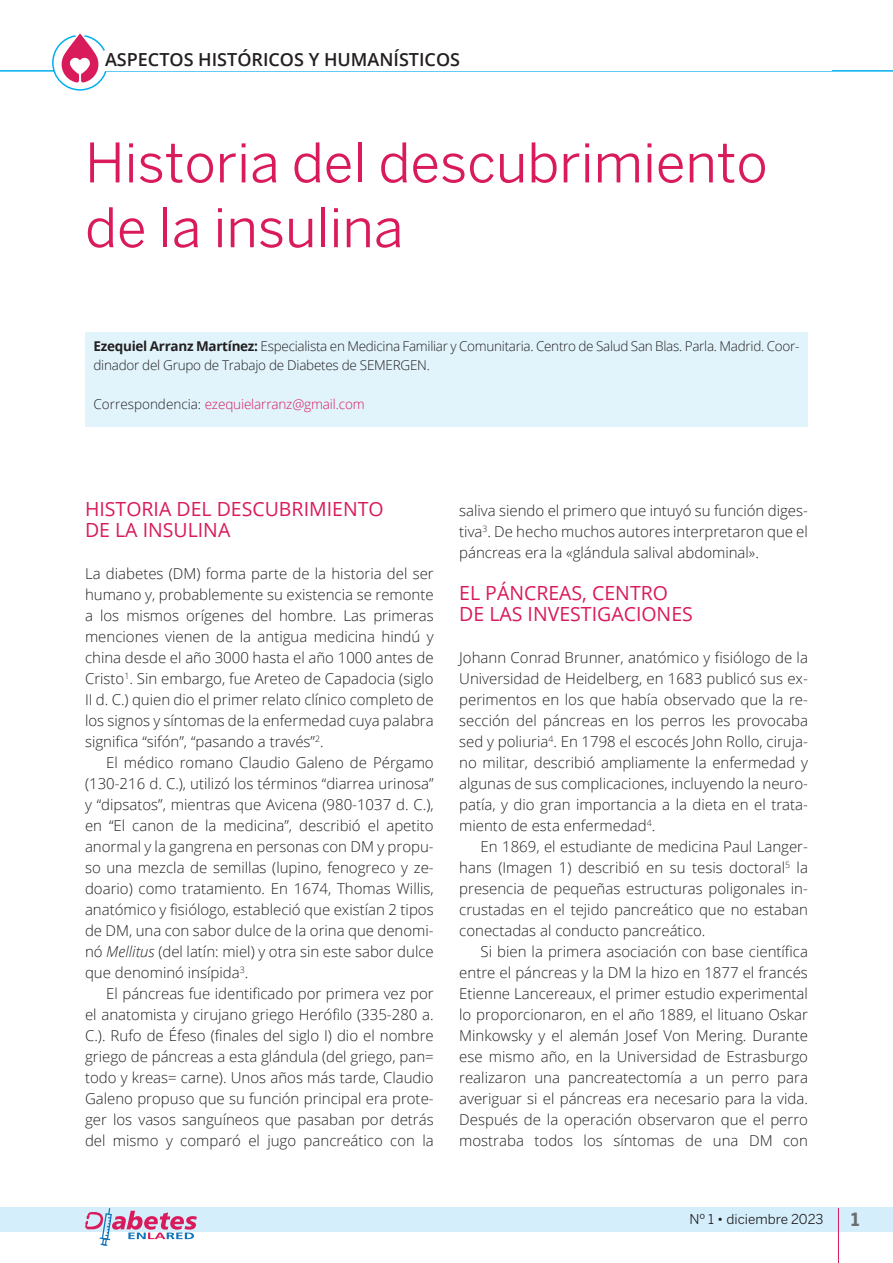
<style>
.page{position:relative;width:893px;height:1263px;background:#fff}
.page>*{position:absolute;margin:0;border:0;box-sizing:border-box;transform-origin:0 0}
._0_TITULO{font:54px/64.8px "Benton Sans";color:#d91a5b}
._1_ladillo_1{font:19.5px/21px "Open Sans";color:#d91a5b}
.t1{font:600 18px "Open Sans";color:#231f20}
.t2{font:700 18px "Benton Sans";color:#6c6d70}
._0_texto{font:300 15px/21px "Open Sans";color:#231f20;text-align:justify}
._0_texto_sin_sangria{font:300 15px/21px "Open Sans";color:#231f20;text-align:justify}
._0_texto-2{font:300 13.5px/19.5px "Open Sans";letter-spacing:-.02em;color:#231f20}
._0_texto-3{font:300 13.5px "Open Sans";letter-spacing:-.01em;color:#d91a5b}
.t3{font:13.5px "Benton Sans";color:#231f20}
.s1{font-weight:700}
.s2{color:#231f20}
.s3{font-style:italic}
</style>
<div class="page">
<div style="left:0;top:1208px;width:893px;height:24px;background:#d4effb"></div>
<hr style="left:838px;top:1208px;width:1px;height:55px;background:#d91a5b">
<hr style="left:0;top:70px;width:54px;height:2px;background:#00aeef">
<hr style="left:107px;top:70px;width:786px;height:2px;background:#00aeef">
<svg style="left:51px;top:33px;width:58px;height:58px"></svg>
<div style="left:100px;top:49px;width:19px;height:21px;background:#fff;border-radius:50%"></div>
<div style="left:105px;top:49px;width:726px;height:21px;background:#fff"></div>
<svg style="left:85px;top:1207px;width:112px;height:39px"></svg>
<div style="left:85px;top:332px;width:723px;height:95px;background:#e1f4fc"></div>
<p class="t1" style="left:105px;top:48px;width:357px">ASPECTOS HISTÓRICOS Y HUMANÍSTICOS</p>
<p class="_0_TITULO" style="left:85px;top:130px;width:684px">Historia del descubrimiento de la insulina</p>
<p class="_0_texto-2" style="left:94px;top:336px;width:707px"><span class="s1">Ezequiel Arranz Martínez:</span> Especialista en Medicina Familiar y Comunitaria. Centro de Salud San Blas. Parla. Madrid. Coor&shy;dinador del Grupo de Trabajo de Diabetes de SEMERGEN.</p>
<p class="_0_texto-3" style="left:94px;top:395px;width:273px"><span class="s2">Correspondencia:</span> ezequielarranz@gmail.com</p>
<p class="_1_ladillo_1" style="left:85px;top:498px;width:300px">HISTORIA DEL DESCUBRIMIENTO<br>DE LA INSULINA</p>
<p class="_0_texto_sin_sangria" style="left:85px;top:563px;width:350px">La diabetes (DM) forma parte de la historia del ser humano y, probablemente su existencia se remonte a los mismos orígenes del hombre. Las primeras menciones vienen de la antigua medicina hindú y china desde el año 3000 hasta el año 1000 antes de Cristo<sup>1</sup>. Sin embargo, fue Areteo de Capadocia (siglo II d. C.) quien dio el primer relato clínico completo de los signos y síntomas de la enfermedad cuya palabra significa “sifón”, “pasando a través”<sup>2</sup>.</p>
<p class="_0_texto" style="left:85px;top:752px;width:350px;text-indent:21px">El médico romano Claudio Galeno de Pérgamo (130-216 d. C.), utilizó los términos “diarrea urinosa” y “dipsatos”, mientras que Avicena (980-1037 d. C.), en “El canon de la medicina”, describió el apetito anormal y la gangrena en personas con DM y propu&shy;so una mezcla de semillas (lupino, fenogreco y ze&shy;doario) como tratamiento. En 1674, Thomas Willis, anatómico y fisiólogo, estableció que existían 2 tipos de DM, una con sabor dulce de la orina que denomi&shy;nó <span class="s3">Mellitus</span> (del latín: miel) y otra sin este sabor dulce que denominó insípida<sup>3</sup>.</p>
<p class="_0_texto" style="left:85px;top:983px;width:350px;text-indent:21px">El páncreas fue identificado por primera vez por el anatomista y cirujano griego Herófilo (335-280 a.<br>C.). Rufo de Éfeso (finales del siglo I) dio el nombre griego de páncreas a esta glándula (del griego, pan= todo y kreas= carne). Unos años más tarde, Claudio Galeno propuso que su función principal era prote&shy;ger los vasos sanguíneos que pasaban por detrás del mismo y comparó el jugo pancreático con la</p>
<p class="_0_texto" style="left:459px;top:500px;width:350px">saliva siendo el primero que intuyó su función diges&shy;tiva<sup>3</sup>. De hecho muchos autores interpretaron que el páncreas era la «glándula salival abdominal».</p>
<p class="_1_ladillo_1" style="left:459px;top:582px;width:235px">EL PÁNCREAS, CENTRO<br>DE LAS INVESTIGACIONES</p>
<p class="_0_texto_sin_sangria" style="left:459px;top:647px;width:350px">Johann Conrad Brunner, anatómico y fisiólogo de la Universidad de Heidelberg, en 1683 publicó sus ex&shy;perimentos en los que había observado que la re&shy;sección del páncreas en los perros les provocaba sed y poliuria<sup>4</sup>. En 1798 el escocés John Rollo, ciruja&shy;no militar, describió ampliamente la enfermedad y algunas de sus complicaciones, incluyendo la neuro&shy;patía, y dio gran importancia a la dieta en el trata&shy;miento de esta enfermedad<sup>4</sup>.</p>
<p class="_0_texto" style="left:459px;top:836px;width:350px;text-indent:21px">En 1869, el estudiante de medicina Paul Langer&shy;hans (Imagen 1) describió en su tesis doctoral<sup>5</sup> la presencia de pequeñas estructuras poligonales in&shy;crustadas en el tejido pancreático que no estaban conectadas al conducto pancreático.</p>
<p class="_0_texto" style="left:459px;top:941px;width:350px;text-indent:21px">Si bien la primera asociación con base científica entre el páncreas y la DM la hizo en 1877 el francés Etienne Lancereaux, el primer estudio experimental lo proporcionaron, en el año 1889, el lituano Oskar Minkowsky y el alemán Josef Von Mering. Durante ese mismo año, en la Universidad de Estrasburgo realizaron una pancreatectomía a un perro para averiguar si el páncreas era necesario para la vida.<br>Después de la operación observaron que el perro mostraba todos los síntomas de una DM con</p>
<p class="t3" style="left:689px;top:1211px;width:136px">Nº 1 • diciembre 2023</p>
<p class="t2" style="left:851px;top:1209px;width:10px">1</p>
</div>
